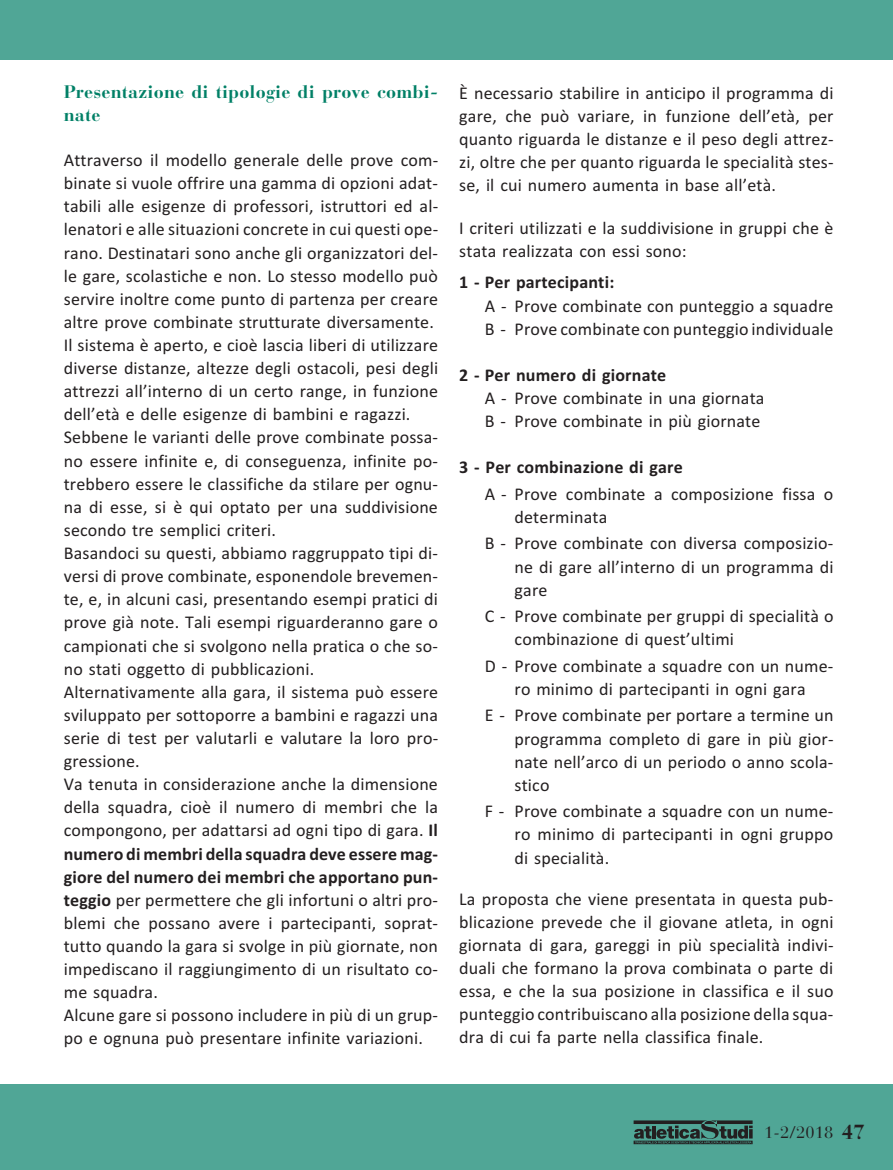
<style>
.page{position:relative;width:893px;height:1170px;background:#fff}
.page>*{position:absolute;margin:0;border:0;box-sizing:border-box;transform-origin:0 0}
.t1{font:700 20.25px "Bauer Bodoni";color:#231f20}
.t2{font:18px/23.1px "Calibri";letter-spacing:.01em;color:#231f20}
.t3{font:700 18px "Calibri";letter-spacing:.01em;color:#231f20}
.t4{font:700 18px/22.5px "Bauer Bodoni";letter-spacing:.01em;color:#008066}
.t5{font:16.5px "Bauer Bodoni";color:#231f20}
.s1{font-weight:700}
</style>
<div class="page">
<div style="left:0;top:1084px;width:893px;height:85px;background:#50a696"></div>
<svg style="left:634px;top:1120px;width:119px;height:24px"></svg>
<div style="left:0;top:0;width:893px;height:60px;background:#50a696"></div>
<p class="t4" style="left:64px;top:83px;width:376px">Presentazione di tipologie di prove combi&shy;nate</p>
<p class="t2" style="left:64px;top:150px;width:376px">Attraverso il modello generale delle prove com&shy;binate si vuole offrire una gamma di opzioni adat&shy;tabili alle esigenze di professori, istruttori ed al&shy;lenatori e alle situazioni concrete in cui questi ope&shy;rano. Destinatari sono anche gli organizzatori del&shy;le gare, scolastiche e non. Lo stesso modello può servire inoltre come punto di partenza per creare altre prove combinate strutturate diversamente.<br>Il sistema è aperto, e cioè lascia liberi di utilizzare diverse distanze, altezze degli ostacoli, pesi degli attrezzi all’interno di un certo range, in funzione dell’età e delle esigenze di bambini e ragazzi.<br>Sebbene le varianti delle prove combinate possa&shy;no essere infinite e, di conseguenza, infinite po&shy;trebbero essere le classifiche da stilare per ognu&shy;na di esse, si è qui optato per una suddivisione secondo tre semplici criteri.<br>Basandoci su questi, abbiamo raggruppato tipi di&shy;versi di prove combinate, esponendole brevemen - te, e, in alcuni casi, presentando esempi pratici di prove già note. Tali esempi riguarderanno gare o campionati che si svolgono nella pratica o che so&shy;no stati oggetto di pubblicazioni.<br>Alternativamente alla gara, il sistema può essere sviluppato per sottoporre a bambini e ragazzi una serie di test per valutarli e valutare la loro pro&shy;gressione.<br>Va tenuta in considerazione anche la dimensione della squadra, cioè il numero di membri che la compongono, per adattarsi ad ogni tipo di gara. <span class="s1">Il numero di membri della squadra deve essere mag&shy;giore del numero dei membri che apportano pun&shy;teggio</span> per permettere che gli infortuni o altri pro&shy;blemi che possano avere i partecipanti, soprat&shy;tutto quando la gara si svolge in più giornate, non impediscano il raggiungimento di un risultato co&shy;me squadra.<br>Alcune gare si possono includere in più di un grup&shy;po e ognuna può presentare infinite variazioni.</p>
<p class="t2" style="left:459px;top:82px;width:376px;text-align:justify">È necessario stabilire in anticipo il programma di gare, che può variare, in funzione dell’età, per quanto riguarda le distanze e il peso degli attrez&shy;zi, oltre che per quanto riguarda le specialità stes&shy;se, il cui numero aumenta in base all’età.</p>
<p class="t2" style="left:459px;top:217px;width:376px">I criteri utilizzati e la suddivisione in gruppi che è stata realizzata con essi sono:</p>
<p class="t3" style="left:459px;top:276px;width:157px">1 - Per partecipanti:</p>
<p class="t2" style="left:485px;top:295px;width:350px">A - Prove combinate con punteggio a squadre<br>B - Prove combinate con punteggio individuale</p>
<p class="t3" style="left:459px;top:368px;width:209px">2 - Per numero di giornate</p>
<p class="t2" style="left:485px;top:388px;width:281px">A - Prove combinate in una giornata<br>B - Prove combinate in più giornate</p>
<p class="t3" style="left:459px;top:461px;width:225px">3 - Per combinazione di gare</p>
<p class="t2" style="left:514px;top:483px;width:320px;text-indent:-30px">A - Prove combinate a composizione fissa o determinata</p>
<p class="t2" style="left:514px;top:533px;width:320px;text-align:justify;text-indent:-30px">B - Prove combinate con diversa composizio&shy;ne di gare all’interno di un programma di gare</p>
<p class="t2" style="left:514px;top:606px;width:320px;text-indent:-30px">C - Prove combinate per gruppi di specialità o combinazione di quest’ultimi</p>
<p class="t2" style="left:485px;top:655px;width:350px;text-align:center">D - Prove combinate a squadre con un nume&shy;ro minimo di partecipanti in ogni gara</p>
<p class="t2" style="left:514px;top:705px;width:320px;text-align:justify;text-indent:-30px">E - Prove combinate per portare a termine un programma completo di gare in più gior&shy;nate nell’arco di un periodo o anno scola&shy;stico</p>
<p class="t2" style="left:514px;top:801px;width:320px;text-align:justify;text-indent:-30px">F - Prove combinate a squadre con un nume&shy;ro minimo di partecipanti in ogni gruppo di specialità.</p>
<p class="t2" style="left:459px;top:888px;width:376px;text-align:justify">La proposta che viene presentata in questa pub&shy;blicazione prevede che il giovane atleta, in ogni giornata di gara, gareggi in più specialità indivi&shy;duali che formano la prova combinata o parte di essa, e che la sua posizione in classifica e il suo punteggio contribuiscano alla posizione della squa&shy;dra di cui fa parte nella classifica finale.</p>
<p class="t5" style="left:764px;top:1125px;width:71px">1-2/2018</p>
<p class="t1" style="left:842px;top:1123px;width:24px">47</p>
</div>
